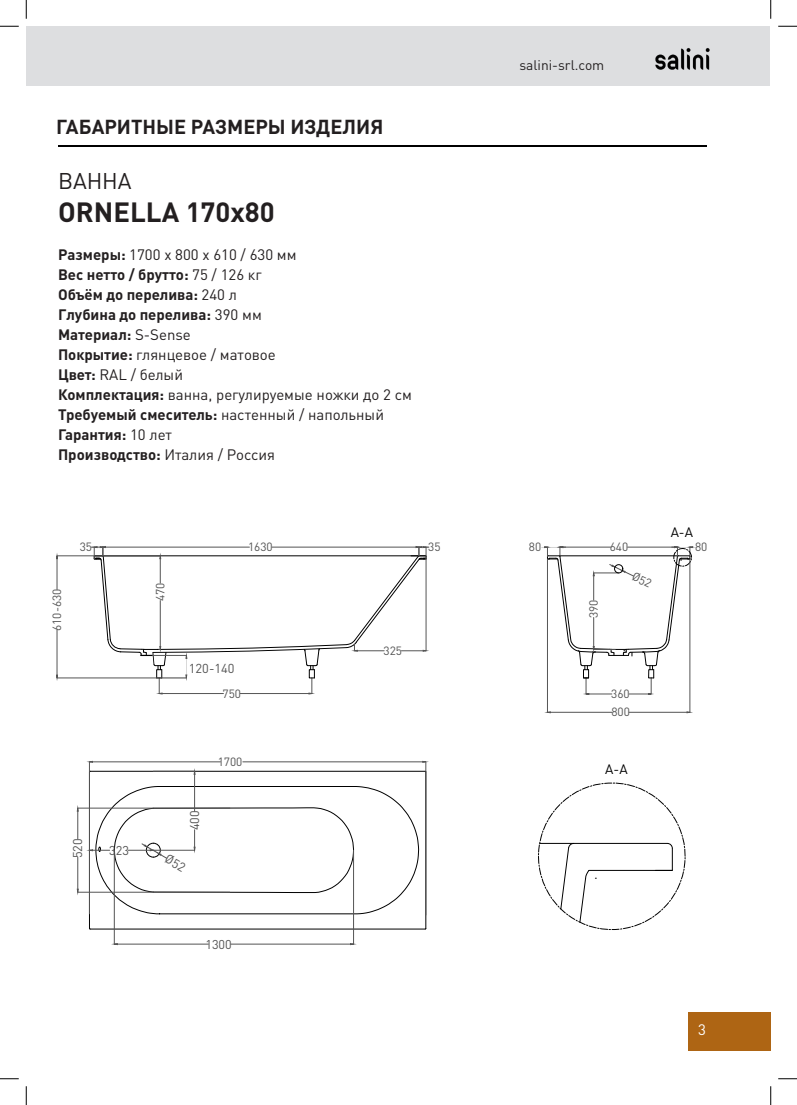
<style>
.page{position:relative;width:797px;height:1105px;background:#fff}
.page>*{position:absolute;margin:0;border:0;box-sizing:border-box;transform-origin:0 0}
.t1{font:700 27.5px "DIN Pro";color:#231f20}
.t2{font:22.5px "DIN Pro";letter-spacing:-.005em;color:#231f20}
.t3{font:700 20px "DIN Pro";color:#231f20}
.t4{font:700 15px/20.1px "DIN Pro";color:#231f20}
.t5{font:15px "DIN Pro";color:#fff}
.t6{font:13.75px "DIN Pro";color:#231f20}
.t7{font:13.5px "DIN Pro";color:#000}
.t8{font:12.88px "DIN Pro";color:#545454}
.t9{font:12.62px "DIN Pro";color:#545454}
.t10{font:11.88px "DIN Pro";color:#545454}
.s1{font-weight:400}
</style>
<div class="page">
<div style="left:26px;top:26px;width:744px;height:60px;background:#dddee0"></div>
<img style="left:655px;top:48px;width:55px;height:22px">
<hr style="left:58px;top:145px;width:649px;height:1px;background:#000">
<div style="left:688px;top:1012px;width:82px;height:38px;background:#ae6514"></div>
<svg style="left:0;top:25px;width:19px;height:2px"></svg>
<svg style="left:778px;top:25px;width:19px;height:2px"></svg>
<svg style="left:0;top:1078px;width:19px;height:1px"></svg>
<svg style="left:778px;top:1078px;width:19px;height:1px"></svg>
<svg style="left:25px;top:0;width:2px;height:19px"></svg>
<svg style="left:25px;top:1086px;width:2px;height:19px"></svg>
<svg style="left:770px;top:0;width:1px;height:19px"></svg>
<svg style="left:770px;top:1086px;width:1px;height:19px"></svg>
<svg style="left:538px;top:783px;width:148px;height:147px"></svg>
<hr style="left:89px;top:772px;width:1px;height:156px;background:#000">
<hr style="left:90px;top:929px;width:335px;height:1px;background:#000">
<hr style="left:90px;top:771px;width:335px;height:1px;background:#000">
<hr style="left:425px;top:772px;width:1px;height:156px;background:#000">
<svg style="left:112px;top:786px;width:307px;height:128px"></svg>
<hr style="left:153px;top:771px;width:41px;height:1px;background:#545454">
<hr style="left:194px;top:774px;width:1px;height:37px;background:#545454">
<hr style="left:89px;top:762px;width:1px;height:152px;background:#545454">
<hr style="left:425px;top:762px;width:1px;height:153px;background:#545454">
<hr style="left:92px;top:762px;width:128px;height:1px;background:#545454">
<hr style="left:243px;top:762px;width:180px;height:1px;background:#545454">
<hr style="left:57px;top:678px;width:102px;height:1px;background:#545454">
<hr style="left:57px;top:556px;width:102px;height:1px;background:#545454">
<hr style="left:57px;top:630px;width:1px;height:45px;background:#545454">
<hr style="left:57px;top:559px;width:1px;height:31px;background:#545454">
<hr style="left:547px;top:559px;width:1px;height:153px;background:#545454">
<hr style="left:689px;top:559px;width:1px;height:153px;background:#545454">
<hr style="left:550px;top:712px;width:62px;height:1px;background:#545454">
<hr style="left:629px;top:712px;width:58px;height:1px;background:#545454">
<hr style="left:114px;top:850px;width:1px;height:94px;background:#545454">
<hr style="left:353px;top:850px;width:1px;height:94px;background:#545454">
<hr style="left:117px;top:944px;width:91px;height:1px;background:#545454">
<hr style="left:231px;top:944px;width:119px;height:1px;background:#545454">
<hr style="left:78px;top:808px;width:152px;height:1px;background:#545454">
<hr style="left:78px;top:892px;width:152px;height:1px;background:#545454">
<hr style="left:78px;top:857px;width:1px;height:32px;background:#545454">
<svg style="left:77px;top:807px;width:2px;height:32px"></svg>
<svg style="left:91px;top:546px;width:338px;height:149px"></svg>
<hr style="left:152px;top:655px;width:34px;height:1px;background:#545454">
<svg style="left:542px;top:546px;width:153px;height:149px"></svg>
<svg style="left:90px;top:807px;width:264px;height:86px"></svg>
<p class="t3" style="left:56px;top:110px;width:328px">ГАБАРИТНЫЕ РАЗМЕРЫ ИЗДЕЛИЯ</p>
<p class="t2" style="left:58px;top:163px;width:75px">ВАННА</p>
<p class="t1" style="left:58px;top:189px;width:218px">ORNELLA 170х80</p>
<p class="t4" style="left:58px;top:242px;width:355px">Размеры: <span class="s1">1700 x 800 x 610 / 630 мм<br></span>Вес нетто / брутто: <span class="s1">75 / 126 кг<br></span>Объём до перелива: <span class="s1">240 л<br></span>Глубина до перелива: <span class="s1">390 мм<br></span>Материал: <span class="s1">S-Sense<br></span>Покрытие: <span class="s1">глянцевое / матовое<br></span>Цвет: <span class="s1">RAL / белый<br></span>Комплектация: <span class="s1">ванна, регулируемые ножки до 2 см<br></span>Требуемый смеситель: <span class="s1">настенный / напольный<br></span>Гарантия: <span class="s1">10 лет<br></span>Производство: <span class="s1">Италия / Россия</span></p>
<p class="t10" style="left:48px;top:631px;width:44px;rotate:-90deg">610-630</p>
<p class="t10" style="left:248px;top:543px;width:26px">1630</p>
<p class="t10" style="left:80px;top:543px;width:14px">35</p>
<p class="t10" style="left:428px;top:543px;width:14px">35</p>
<p class="t10" style="left:156px;top:601px;width:20px;rotate:-90deg">470</p>
<p class="t8" style="left:189px;top:658px;width:47px">120-140</p>
<p class="t10" style="left:222px;top:689px;width:20px">750</p>
<p class="t10" style="left:383px;top:646px;width:20px">325</p>
<p class="t9" style="left:73px;top:858px;width:21px;rotate:-90deg">520</p>
<p class="t9" style="left:109px;top:846px;width:21px">323</p>
<p class="t9" style="left:190px;top:830px;width:21px;rotate:-90deg">400</p>
<p class="t10" style="left:218px;top:758px;width:26px">1700</p>
<p class="t9" style="left:205px;top:934px;width:28px">1300</p>
<p class="t6" style="left:519px;top:54px;width:86px">salini-srl.com</p>
<p class="t7" style="left:670px;top:528px;width:24px">А-А</p>
<p class="t10" style="left:609px;top:538px;width:20px">640</p>
<p class="t10" style="left:529px;top:543px;width:14px">80</p>
<p class="t10" style="left:695px;top:543px;width:14px">80</p>
<p class="t10" style="left:589px;top:618px;width:20px;rotate:-90deg">390</p>
<p class="t10" style="left:611px;top:690px;width:20px">360</p>
<p class="t10" style="left:611px;top:708px;width:20px">800</p>
<p class="t7" style="left:605px;top:764px;width:24px">А-А</p>
<p class="t5" style="left:698px;top:1017px;width:9px">3</p>
</div>
